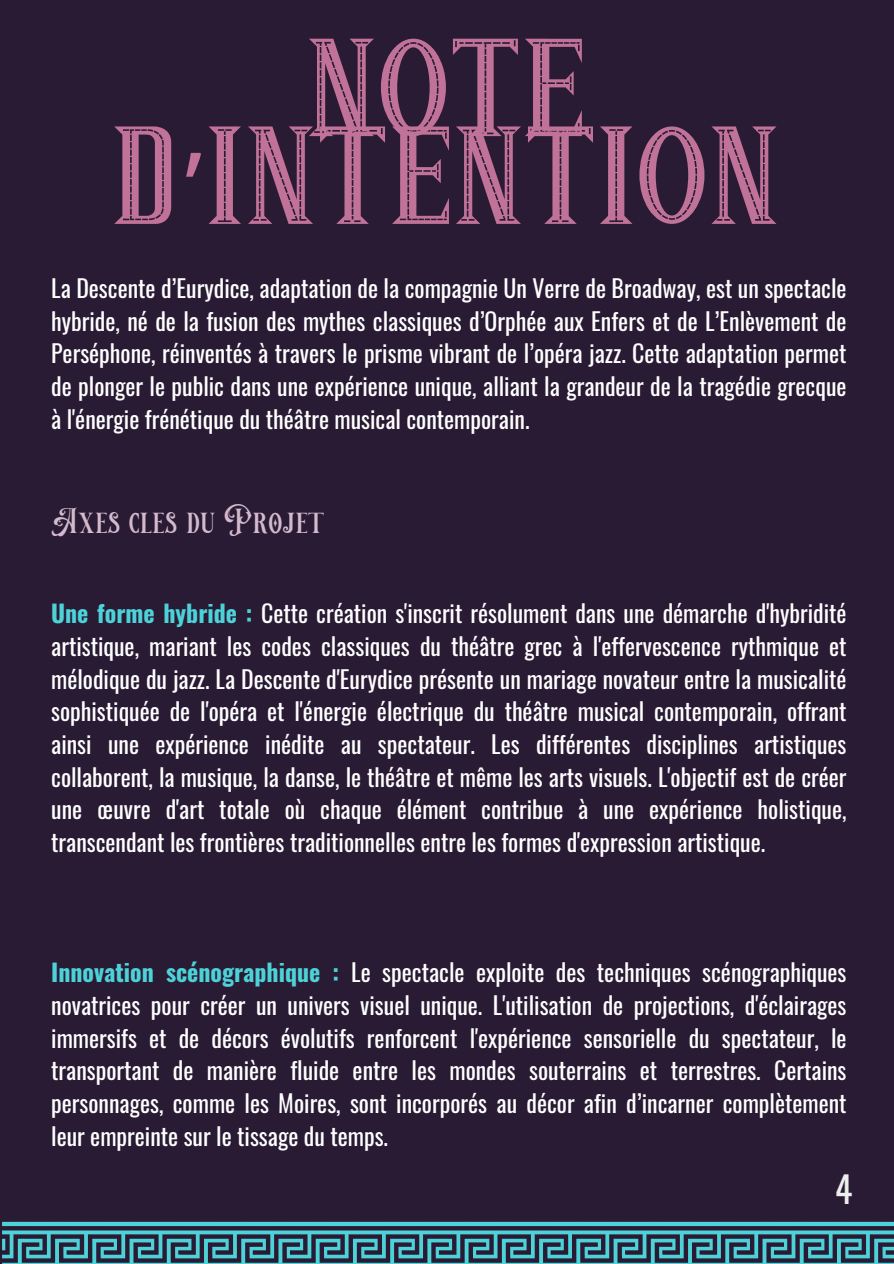
<style>
.page{position:relative;width:894px;height:1264px;background:#fff}
.page>*{position:absolute;margin:0;border:0;box-sizing:border-box;transform-origin:0 0}
.t1{font:97.35px/87.8px "POPJAZZ";color:#c17298;text-align:center}
.t2{font:35.7px "Oswald";color:#edeeee}
.t3{font:34.8px "Victorian Decade Demo Version";color:#d3bacc}
.t4{font:23.85px/32.7px "Oswald";color:#fff;text-align:justify}
.s1{font-family:"Noto Sans Gurmukhi"}
.s2{font-weight:700;color:#4dd2d8}
</style>
<div class="page">
<div style="left:0;top:0;width:893px;height:1263px;background:#2a1b35"></div>
<svg style="left:2px;top:1221px;width:891px;height:42px"></svg>
<p class="t1" style="left:114px;top:68px;width:670px">NOTE<br>D<span class="s1">’</span>INTENTION</p>
<h1 class="t4" style="left:51px;top:271px;width:796px">La Descente d’Eurydice, adaptation de la compagnie Un Verre de Broadway, est un spectacle hybride, né de la fusion des mythes classiques d’Orphée aux Enfers et de L’Enlèvement de Perséphone, réinventés à travers le prisme vibrant de l’opéra jazz. Cette adaptation permet de plonger le public dans une expérience unique, alliant la grandeur de la tragédie grecque à l'énergie frénétique du théâtre musical contemporain.</h1>
<p class="t3" style="left:51px;top:507px;width:274px">Axes cles du Projet</p>
<h2 class="t4" style="left:51px;top:596px;width:796px"><span class="s2">Une forme hybride :</span> Cette création s'inscrit résolument dans une démarche d'hybridité artistique, mariant les codes classiques du théâtre grec à l'effervescence rythmique et mélodique du jazz. La Descente d'Eurydice présente un mariage novateur entre la musicalité sophistiquée de l'opéra et l'énergie électrique du théâtre musical contemporain, offrant ainsi une expérience inédite au spectateur. Les différentes disciplines artistiques collaborent, la musique, la danse, le théâtre et même les arts visuels. L'objectif est de créer une œuvre d'art totale où chaque élément contribue à une expérience holistique, transcendant les frontières traditionnelles entre les formes d'expression artistique.</h2>
<p class="t4" style="left:51px;top:955px;width:796px"><span class="s2">Innovation scénographique :</span> Le spectacle exploite des techniques scénographiques novatrices pour créer un univers visuel unique. L'utilisation de projections, d'éclairages immersifs et de décors évolutifs renforcent l'expérience sensorielle du spectateur, le transportant de manière fluide entre les mondes souterrains et terrestres. Certains personnages, comme les Moires, sont incorporés au décor afin d’incarner complètement leur empreinte sur le tissage du temps.</p>
<p class="t2" style="left:835px;top:1161px;width:19px">4</p>
</div>
